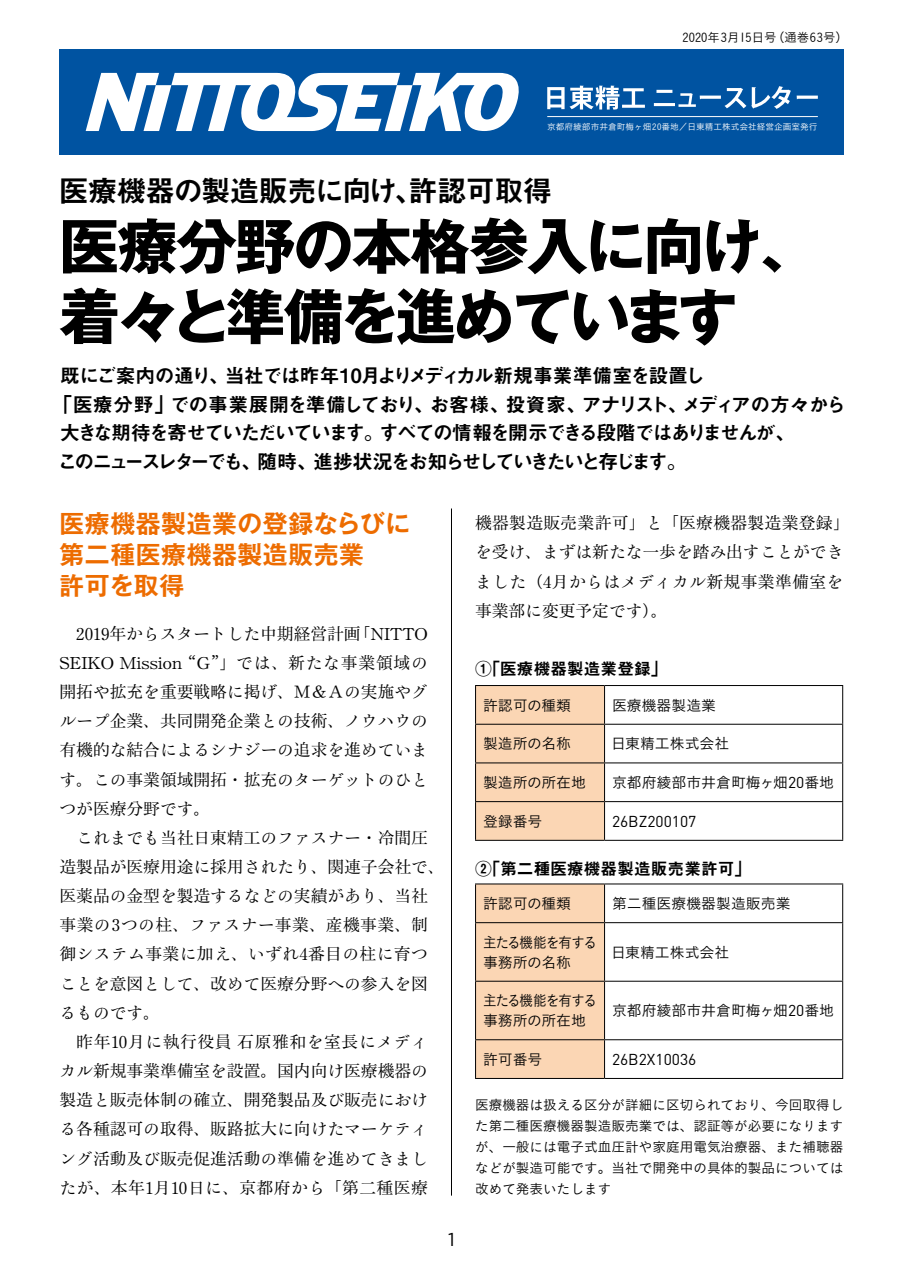
<style>
.page{position:relative;width:903px;height:1275px;background:#fff}
.page>*{position:absolute;margin:0;border:0;box-sizing:border-box;transform-origin:0 0}
.t1{font:700 60.2px/70.4px "Gothic MB101 Pr 6 N";letter-spacing:-.035em;color:#000}
.t2{font:29.75px "Midashi Go Pr 6 N MB31";letter-spacing:-.04em;color:#000}
.t3{font:700 24.85px/31px "Gothic MB101 Pr 6 N De";letter-spacing:.025em;color:#ed6c00}
.t4{font:19.78px "Midashi Go Pr 6 N MB31";letter-spacing:-.03em;color:#000}
.t5{font:19.78px "Midashi Go Pr 6 N MB31";letter-spacing:-.095em;color:#000}
.t6{font:19.78px "Midashi Go Pr 6 N MB31";letter-spacing:-.15em;color:#000}
.t7{font:18.55px "Gotham";color:#000}
.t8{font:500 16.8px/29.2px "Ro H Min Sink Pro";color:#000}
.t9{font:500 16.8px/29.2px "Ro H Min Sink Pro";letter-spacing:.02em;color:#000}
.t10{font:16.8px "Midashi Go Pr 6 N MB31";color:#000}
.t11{font:15.58px "DIN";color:#000}
.t12{font:14.88px "Koburina Go Std N W3";color:#000}
.t13{font:14.88px/19.8px "Koburina Go Std N W3";letter-spacing:-.04em;color:#000;scale:.91 1}
.t14{font:14.88px/19.8px "Koburina Go Std N W3";letter-spacing:-.045em;color:#000;scale:.91 1}
.t15{font:13.65px/21px "Koburina Go Std N W3";color:#000;text-align:justify}
.t16{font:12.42px "Koburina Go Std W3";color:#000}
.t17{font:8.75px "Koburina Go Std W3";color:#fff}
.s1{font-family:"DIN";font-size:15.58px}
</style>
<div class="page">
<div style="left:60px;top:50px;width:784px;height:105px;background:#0053a1"></div>
<svg style="left:86px;top:73px;width:433px;height:58px"></svg>
<svg style="left:547px;top:86px;width:98px;height:24px"></svg>
<hr style="left:654px;top:103px;width:21px;height:3px;background:#fff">
<hr style="left:656px;top:90px;width:16px;height:3px;background:#fff">
<svg style="left:678px;top:86px;width:113px;height:23px"></svg>
<svg style="left:797px;top:96px;width:21px;height:3px"></svg>
<hr style="left:547px;top:116px;width:271px;height:1px;background:#fff">
<hr style="left:451px;top:508px;width:1px;height:688px;background:#000">
<div style="left:476px;top:686px;width:128px;height:154px;background:#fbd6b4"></div>
<hr style="left:475px;top:685px;width:129px;height:1px;background:#000">
<hr style="left:475px;top:686px;width:1px;height:38px;background:#000">
<hr style="left:604px;top:685px;width:239px;height:1px;background:#000">
<hr style="left:604px;top:686px;width:1px;height:38px;background:#000">
<hr style="left:842px;top:686px;width:1px;height:38px;background:#000">
<hr style="left:475px;top:724px;width:129px;height:1px;background:#000">
<hr style="left:475px;top:725px;width:1px;height:37px;background:#000">
<hr style="left:604px;top:724px;width:239px;height:1px;background:#000">
<hr style="left:604px;top:725px;width:1px;height:37px;background:#000">
<hr style="left:842px;top:725px;width:1px;height:37px;background:#000">
<hr style="left:475px;top:762px;width:129px;height:1px;background:#000">
<hr style="left:475px;top:763px;width:1px;height:38px;background:#000">
<hr style="left:604px;top:762px;width:239px;height:1px;background:#000">
<hr style="left:604px;top:763px;width:1px;height:38px;background:#000">
<hr style="left:842px;top:763px;width:1px;height:38px;background:#000">
<hr style="left:475px;top:801px;width:129px;height:1px;background:#000">
<hr style="left:475px;top:802px;width:1px;height:38px;background:#000">
<hr style="left:604px;top:801px;width:239px;height:1px;background:#000">
<hr style="left:604px;top:802px;width:1px;height:38px;background:#000">
<hr style="left:842px;top:802px;width:1px;height:38px;background:#000">
<hr style="left:475px;top:840px;width:129px;height:1px;background:#000">
<hr style="left:604px;top:840px;width:239px;height:1px;background:#000">
<div style="left:476px;top:884px;width:128px;height:194px;background:#fbd6b4"></div>
<hr style="left:475px;top:883px;width:129px;height:1px;background:#000">
<hr style="left:475px;top:884px;width:1px;height:38px;background:#000">
<hr style="left:604px;top:883px;width:239px;height:1px;background:#000">
<hr style="left:604px;top:884px;width:1px;height:38px;background:#000">
<hr style="left:842px;top:884px;width:1px;height:38px;background:#000">
<hr style="left:475px;top:922px;width:129px;height:1px;background:#000">
<hr style="left:475px;top:923px;width:1px;height:58px;background:#000">
<hr style="left:604px;top:922px;width:239px;height:1px;background:#000">
<hr style="left:604px;top:923px;width:1px;height:58px;background:#000">
<hr style="left:842px;top:923px;width:1px;height:58px;background:#000">
<hr style="left:475px;top:981px;width:129px;height:1px;background:#000">
<hr style="left:475px;top:982px;width:1px;height:57px;background:#000">
<hr style="left:604px;top:981px;width:239px;height:1px;background:#000">
<hr style="left:604px;top:982px;width:1px;height:57px;background:#000">
<hr style="left:842px;top:982px;width:1px;height:57px;background:#000">
<hr style="left:475px;top:1039px;width:129px;height:1px;background:#000">
<hr style="left:475px;top:1040px;width:1px;height:38px;background:#000">
<hr style="left:604px;top:1039px;width:239px;height:1px;background:#000">
<hr style="left:604px;top:1040px;width:1px;height:38px;background:#000">
<hr style="left:842px;top:1040px;width:1px;height:38px;background:#000">
<hr style="left:475px;top:1078px;width:129px;height:1px;background:#000">
<hr style="left:604px;top:1078px;width:239px;height:1px;background:#000">
<p class="t16" style="left:683px;top:28px;width:167px">2020年3月15日号（通巻63号）</p>
<p class="t17" style="left:547px;top:120px;width:272px">京都府綾部市井倉町梅ヶ畑20番地／日東精工株式会社経営企画室発行</p>
<h2 class="t2" style="left:59px;top:167px;width:495px">医療機器の製造販売に向け、許認可取得</h2>
<h1 class="t1" style="left:59px;top:210px;width:762px">医療分野の本格参入に向け、着々と準備を進めています</h1>
<p class="t4" style="left:60px;top:360px;width:647px">既にご案内の通り、当社では昨年10月よりメディカル新規事業準備室を設置し</p>
<p class="t4" style="left:52px;top:389px;width:795px">「医療分野」での事業展開を準備しており、お客様、投資家、アナリスト、メディアの方々から</p>
<p class="t5" style="left:60px;top:417px;width:736px">大きな期待を寄せていただいています。すべての情報を開示できる段階ではありませんが、</p>
<p class="t6" style="left:58px;top:446px;width:630px">このニュースレターでも、随時、進捗状況をお知らせしていきたいと存じます。</p>
<h3 class="t3" style="left:60px;top:507px;width:352px">医療機器製造業の登録ならびに第二種医療機器製造販売業<br>許可を取得</h3>
<p class="t8" style="left:60px;top:620px;width:387px">　2019年からスタートした中期経営計画「NITTO<br>SEIKO Mission “G”」では、新たな事業領域の開拓や拡充を重要戦略に掲げ、Ｍ＆Ａの実施やグループ企業、共同開発企業との技術、ノウハウの有機的な結合によるシナジーの追求を進めています。この事業領域開拓・拡充のターゲットのひとつが医療分野です。<br>　これまでも当社日東精工のファスナー・冷間圧造製品が医療用途に採用されたり、関連子会社で、医薬品の金型を製造するなどの実績があり、当社事業の3つの柱、ファスナー事業、産機事業、制御システム事業に加え、いずれ4番目の柱に育つことを意図として、改めて医療分野への参入を図るものです。<br>　昨年10月に執行役員 石原雅和を室長にメディカル新規事業準備室を設置。国内向け医療機器の製造と販売体制の確立、開発製品及び販売における各種認可の取得、販路拡大に向けたマーケティング活動及び販売促進活動の準備を進めてきましたが、本年1月10日に、京都府から「第二種医療</p>
<p class="t7" style="left:448px;top:1228px;width:8px">1</p>
<p class="t9" style="left:475px;top:510px;width:376px">機器製造販売業許可」と「医療機器製造業登録」を受け、まずは新たな一歩を踏み出すことができました（4月からはメディカル新規事業準備室を事業部に変更予定です）。</p>
<p class="t10" style="left:475px;top:655px;width:194px">①「医療機器製造業登録」</p>
<p class="t12" style="left:483px;top:694px;width:90px">許認可の種類</p>
<p class="t12" style="left:612px;top:694px;width:106px">医療機器製造業</p>
<p class="t12" style="left:483px;top:732px;width:90px">製造所の名称</p>
<p class="t12" style="left:611px;top:732px;width:120px">日東精工株式会社</p>
<p class="t12" style="left:483px;top:771px;width:105px">製造所の所在地</p>
<p class="t12" style="left:612px;top:771px;width:224px">京都府綾部市井倉町梅ヶ畑<span class="s1">20</span>番地</p>
<p class="t12" style="left:483px;top:810px;width:61px">登録番号</p>
<p class="t11" style="left:612px;top:811px;width:86px">26BZ200107</p>
<p class="t10" style="left:475px;top:855px;width:278px">②「第二種医療機器製造販売業許可」</p>
<p class="t12" style="left:483px;top:892px;width:90px">許認可の種類</p>
<p class="t12" style="left:612px;top:892px;width:180px">第二種医療機器製造販売業</p>
<p class="t14" style="left:483px;top:932px;width:127px">主たる機能を有する事務所の名称</p>
<p class="t12" style="left:611px;top:941px;width:120px">日東精工株式会社</p>
<p class="t13" style="left:483px;top:990px;width:127px">主たる機能を有する事務所の所在地</p>
<p class="t12" style="left:612px;top:999px;width:224px">京都府綾部市井倉町梅ヶ畑<span class="s1">20</span>番地</p>
<p class="t12" style="left:483px;top:1048px;width:61px">許可番号</p>
<p class="t11" style="left:612px;top:1049px;width:86px">26B2X10036</p>
<p class="t15" style="left:475px;top:1094px;width:370px">医療機器は扱える区分が詳細に区切られており、今回取得した第二種医療機器製造販売業では、認証等が必要になりますが、一般には電子式血圧計や家庭用電気治療器、また補聴器などが製造可能です。当社で開発中の具体的製品については改めて発表いたします</p>
</div>
